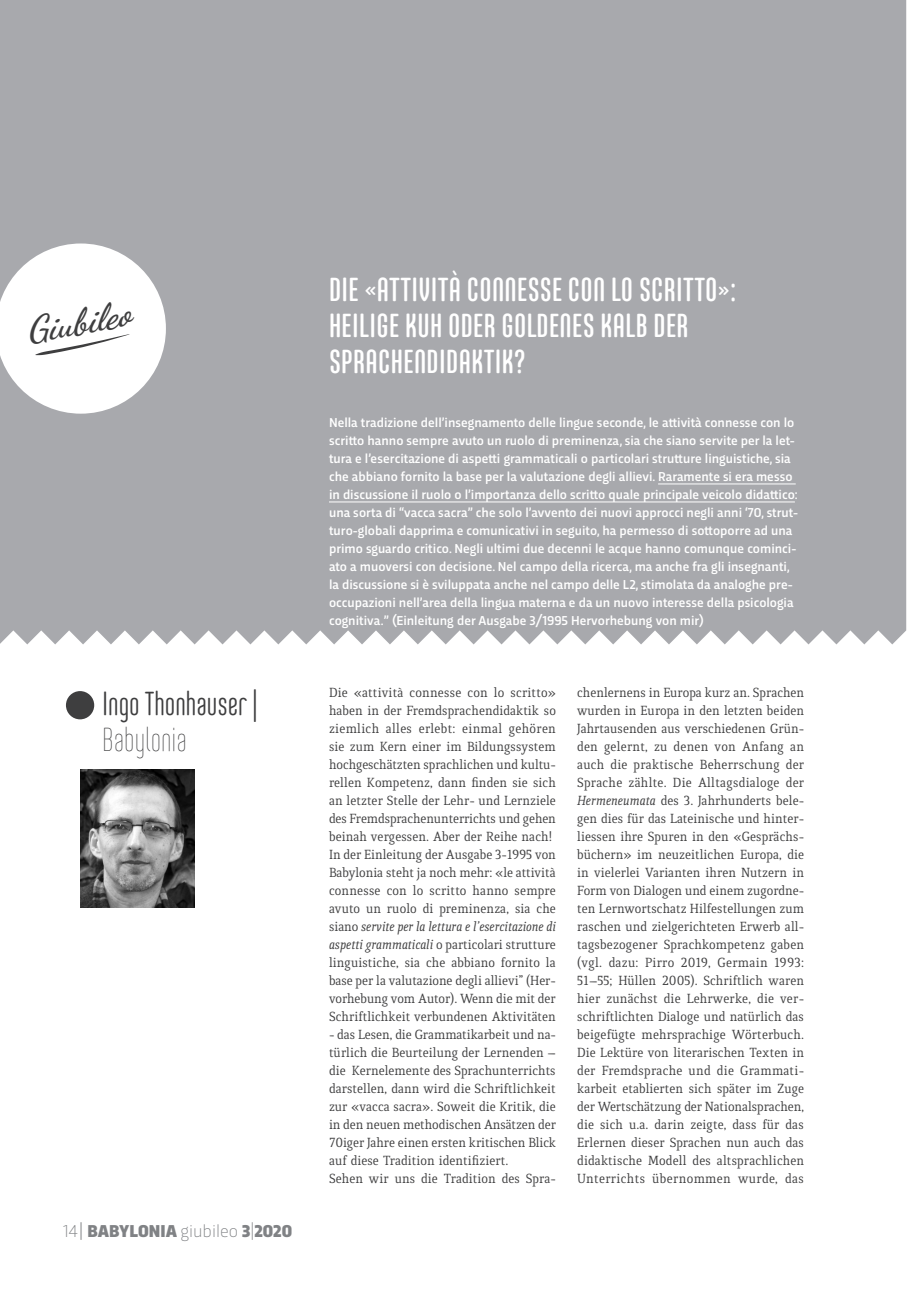
<style>
.page{position:relative;width:919px;height:1289px;background:#fff}
.page>*{position:absolute;margin:0;border:0;box-sizing:border-box;transform-origin:0 0}
.t1{font:italic 700 35.4px "Dancing Script";color:#3e3e3f}
.Titolo_Articolo_-_SX{font:500 33px/36px "Core Mellow 59 Cp";letter-spacing:.01em;color:#fff}
.Autore_-_Base_-_SX{font:300 33px/36px "Core Mellow 39 Cp";color:#3e3e3f}
.t2{font:900 18px "Trasandina";color:#808285}
.Testo_Base_-_Quiroga{font:14.25px/18px "Quiroga Serif Pro";color:#3e3e3f;text-align:justify}
.Abstract{font:500 13.5px/18px "Trasandina";color:#fff}
.s1{font-family:"Core Mellow 19 Cp";font-weight:100}
.s2{font-style:italic}
.s3{font-weight:200}
.s4{font-weight:300}
</style>
<div class="page">
<div style="left:0;top:0;width:906px;height:644px;background:#a8a9ad"></div>
<svg style="left:0;top:243px;width:166px;height:170px"></svg>
<hr style="left:658px;top:483px;width:137px;height:1px;background:#fff">
<hr style="left:329px;top:501px;width:465px;height:1px;background:#fff">
<div style="left:66px;top:691px;width:28px;height:28px;background:#3e3e3f;border-radius:50%"></div>
<img style="left:81px;top:769px;width:113px;height:138px">
<h1 class="t1" style="left:23px;top:309px;width:107px;rotate:-10deg">Giubileo</h1>
<p class="Titolo_Articolo_-_SX" style="left:329px;top:270px;width:409px">DIE «ATTIVITÀ CONNESSE CON LO SCRITTO»:<br>HEILIGE KUH ODER GOLDENES KALB DER<br>SPRACHENDIDAKTIK?</p>
<p class="Abstract" style="left:329px;top:412px;width:470px">Nella tradizione dell’insegnamento delle lingue seconde, le attività connesse con lo scritto hanno sempre avuto un ruolo di preminenza, sia che siano servite per la let&shy;tura e l’esercitazione di aspetti grammaticali o particolari strutture linguistiche, sia che abbiano fornito la base per la valutazione degli allievi. Raramente si era messo in discussione il ruolo o l’importanza dello scritto quale principale veicolo didattico: una sorta di “vacca sacra” che solo l’avvento dei nuovi approcci negli anni ‘70, strut&shy;turo-globali dapprima e comunicativi in seguito, ha permesso di sottoporre ad una primo sguardo critico. Negli ultimi due decenni le acque hanno comunque cominci&shy;ato a muoversi con decisione. Nel campo della ricerca, ma anche fra gli insegnanti, la discussione si è sviluppata anche nel campo delle L2, stimolata da analoghe pre&shy;occupazioni nell’area della lingua materna e da un nuovo interesse della psicologia cognitiva.” (Einleitung der Ausgabe 3/1995 Hervorhebung von mir)</p>
<p class="Autore_-_Base_-_SX" style="left:102px;top:685px;width:157px">Ingo Thonhauser |<br><span class="s1">Babylonia</span></p>
<p class="Testo_Base_-_Quiroga" style="left:329px;top:683px;width:228px">Die «attività connesse con lo scritto» haben in der Fremdsprachendidaktik so ziemlich alles erlebt: einmal gehören sie zum Kern einer im Bildungssystem hochgeschätzten sprachlichen und kultu&shy;rellen Kompetenz, dann finden sie sich an letzter Stelle der Lehr- und Lernziele des Fremdsprachenunterrichts und gehen beinah vergessen. Aber der Reihe nach!</p>
<p class="Testo_Base_-_Quiroga" style="left:329px;top:845px;width:228px">In der Einleitung der Ausgabe 3-1995 von Babylonia steht ja noch mehr: «le attività connesse con lo scritto hanno sempre avuto un ruolo di preminenza, sia che siano <span class="s2">servite per la lettura e l’esercitazione di aspetti grammaticali</span> o particolari strutture linguistiche, sia che abbiano fornito la base per la valutazione degli allievi” (Her&shy;vorhebung vom Autor). Wenn die mit der Schriftlichkeit verbundenen Aktivitäten</p>
<p class="Testo_Base_-_Quiroga" style="left:329px;top:1025px;width:228px">- das Lesen, die Grammatikarbeit und na&shy;türlich die Beurteilung der Lernenden – die Kernelemente des Sprachunterrichts darstellen, dann wird die Schriftlichkeit zur «vacca sacra». Soweit die Kritik, die in den neuen methodischen Ansätzen der 70iger Jahre einen ersten kritischen Blick auf diese Tradition identifiziert.</p>
<p class="Testo_Base_-_Quiroga" style="left:329px;top:1169px;width:228px">Sehen wir uns die Tradition des Spra-</p>
<p class="t2" style="left:63px;top:1218px;width:230px"><span class="s3">14</span><span class="s4">|</span> BABYLONIA <span class="s3">giubileo</span> 3<span class="s3">|</span>2020</p>
<p class="Testo_Base_-_Quiroga" style="left:577px;top:683px;width:228px">chenlernens in Europa kurz an. Sprachen wurden in Europa in den letzten beiden Jahrtausenden aus verschiedenen Grün&shy;den gelernt, zu denen von Anfang an auch die praktische Beherrschung der Sprache zählte. Die Alltagsdialoge der <span class="s2">Hermeneumata</span> des 3. Jahrhunderts bele&shy;gen dies für das Lateinische und hinter&shy;liessen ihre Spuren in den «Gesprächs&shy;büchern» im neuzeitlichen Europa, die in vielerlei Varianten ihren Nutzern in Form von Dialogen und einem zugordne&shy;ten Lernwortschatz Hilfestellungen zum raschen und zielgerichteten Erwerb all&shy;tagsbezogener Sprachkompetenz gaben (vgl. dazu: Pirro 2019, Germain 1993:<br>51–55; Hüllen 2005). Schriftlich waren hier zunächst die Lehrwerke, die ver&shy;schriftlichten Dialoge und natürlich das beigefügte mehrsprachige Wörterbuch.<br>Die Lektüre von literarischen Texten in der Fremdsprache und die Grammati&shy;karbeit etablierten sich später im Zuge der Wertschätzung der Nationalsprachen, die sich u.a. darin zeigte, dass für das Erlernen dieser Sprachen nun auch das didaktische Modell des altsprachlichen Unterrichts übernommen wurde, das</p>
</div>
